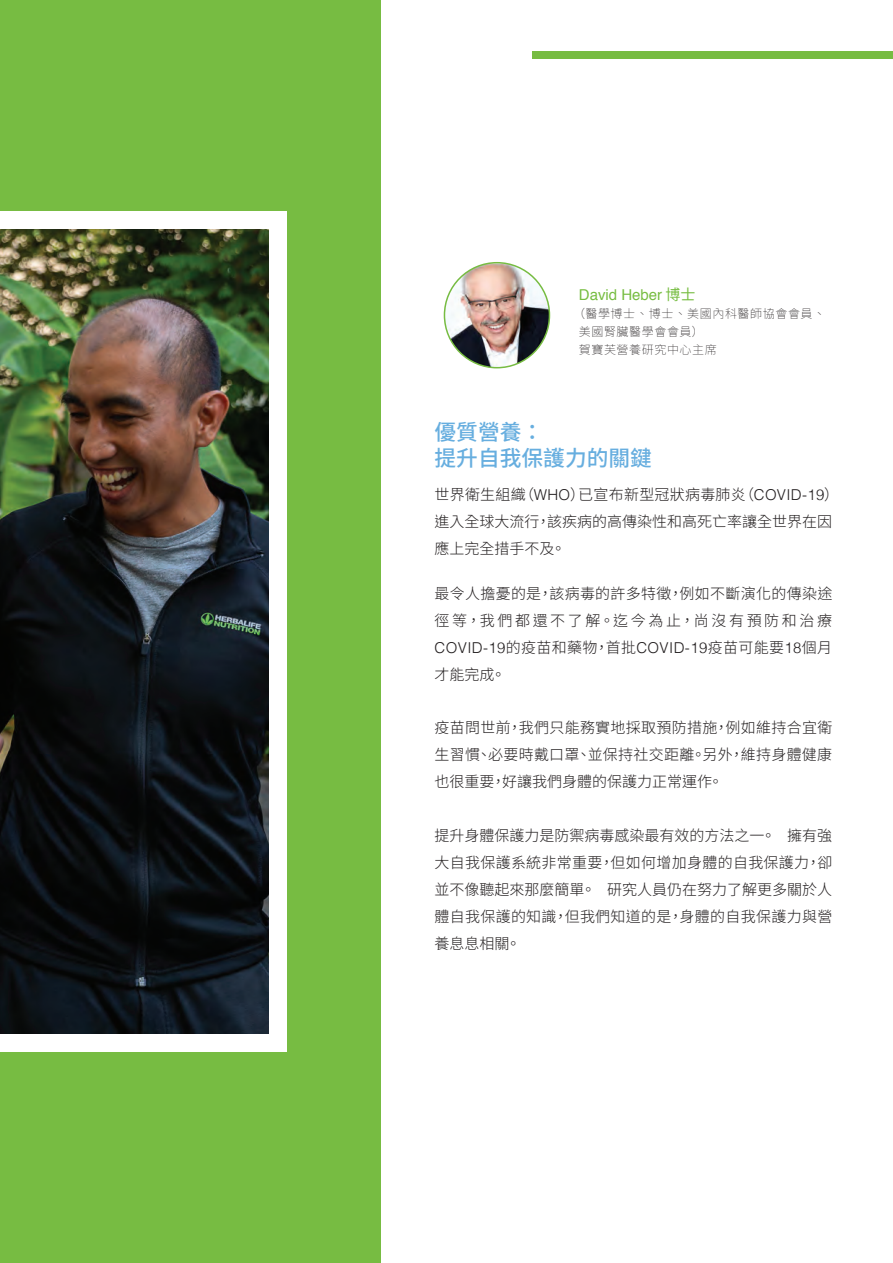
<style>
.page{position:relative;width:893px;height:1263px;background:#fff}
.page>*{position:absolute;margin:0;border:0;box-sizing:border-box;transform-origin:0 0}
.t1{font:500 21.75px/26.1px "Noto Sans CJ Ktc";color:#67aedf}
.t2{font:300 15px/27px "Noto Sans CJ Ktc";letter-spacing:.02em;color:#231f20;text-align:justify}
.t3{font:300 15px/27px "Noto Sans CJ Ktc";color:#231f20}
.t4{font:300 15px "Helvetica";letter-spacing:.025em;color:#231f20}
.t5{font:15px "Helvetica";color:#77bd42}
.t6{font:100 12px/18px "Noto Sans CJ Ktc";letter-spacing:.05em;color:#231f20}
.s1{font-family:"Noto Sans CJ Ktc"}
.s2{font-family:"Helvetica"}
</style>
<div class="page">
<div style="left:533px;top:51px;width:360px;height:8px;background:#77bc42"></div>
<div style="left:0;top:0;width:381px;height:1263px;background:#77bc42"></div>
<div style="left:0;top:211px;width:286px;height:840px;background:#fff"></div>
<img style="left:0;top:230px;width:269px;height:803px">
<img style="left:444px;top:264px;width:105px;height:104px">
<div style="left:444px;top:262px;width:106px;height:106px;border:2px solid #77bc42;border-radius:50%"></div>
<p class="t5" style="left:579px;top:283px;width:118px">David Heber <span class="s1">博士</span></p>
<p class="t6" style="left:579px;top:305px;width:248px;text-indent:-6px">（醫學博士 、 博士 、 美國內科醫師協會會員 、美國腎臟醫學會會員）<br>賀寶芙營養研究中心主席</p>
<h1 class="t1" style="left:434px;top:419px;width:219px">優質營養：<br>提升自我保護力的關鍵</h1>
<p class="t3" style="left:434px;top:481px;width:406px">世界衛生組織（<span class="s2">WHO</span>）已宣布新型冠狀病毒肺炎（<span class="s2">COVID-19</span>）進入全球大流行，該疾病的高傳染性和高死亡率讓全世界在因應上完全措手不及。</p>
<p class="t2" style="left:434px;top:580px;width:399px">最令人擔憂的是，該病毒的許多特徵，例如不斷演化的傳染途徑等，我們都還不了解。迄今為止，尚沒有預防和治療</p>
<p class="t4" style="left:434px;top:635px;width:399px">COVID-19<span class="s1">的疫苗和藥物，首批</span>COVID-19<span class="s1">疫苗可能要</span>18<span class="s1">個月</span></p>
<p class="t2" style="left:434px;top:661px;width:73px">才能完成。</p>
<p class="t2" style="left:434px;top:714px;width:399px">疫苗問世前，我們只能務實地採取預防措施，例如維持合宜衛生習慣、必要時戴口罩、並保持社交距離。另外，維持身體健康也很重要，好讓我們身體的保護力正常運作。</p>
<p class="t2" style="left:434px;top:822px;width:399px">提升身體保護力是防禦病毒感染最有效的方法之一。 擁有強大自我保護系統非常重要，但如何增加身體的自我保護力，卻並不像聽起來那麼簡單。 研究人員仍在努力了解更多關於人體自我保護的知識，但我們知道的是，身體的自我保護力與營養息息相關。</p>
</div>
